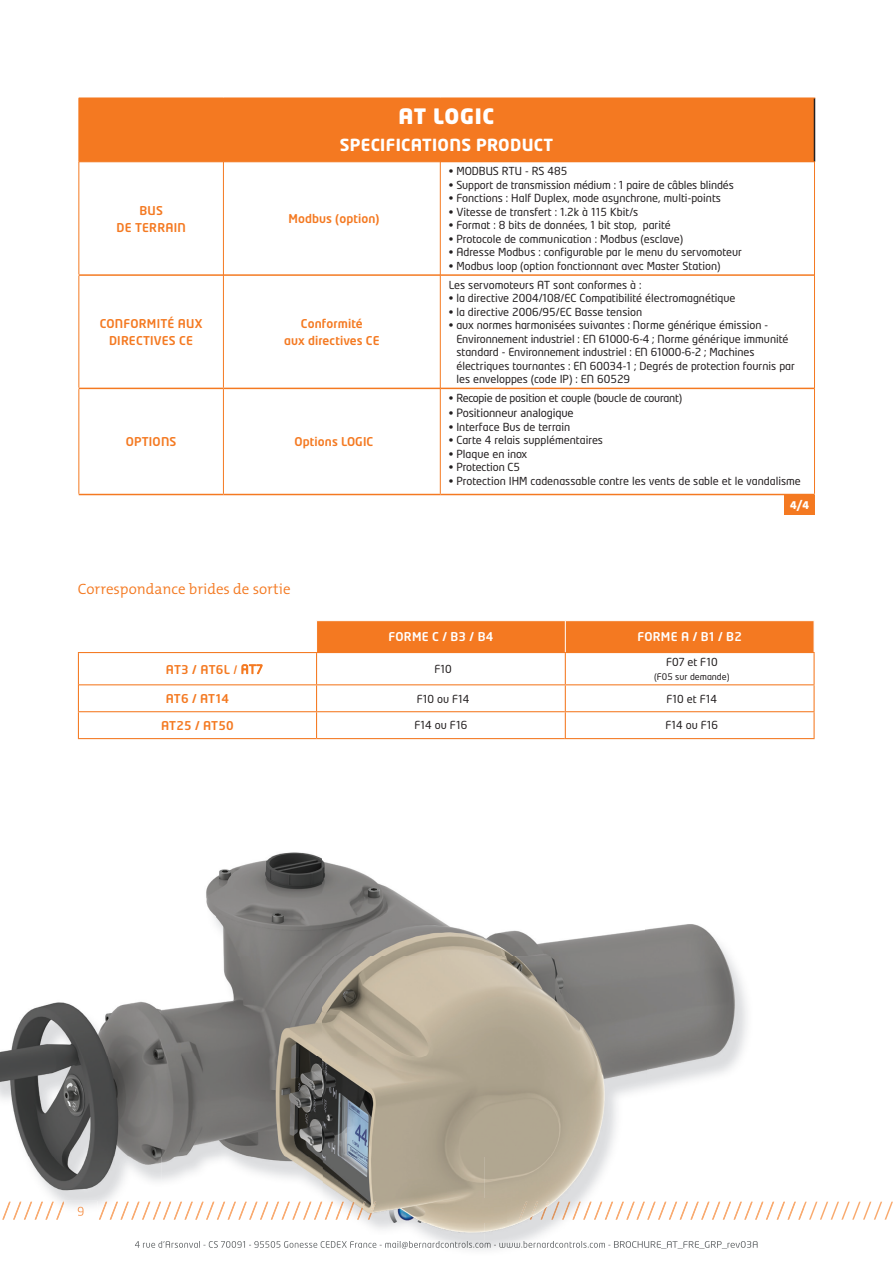
<style>
.page{position:relative;width:893px;height:1263px;background:#fff}
.page>*{position:absolute;margin:0;border:0;box-sizing:border-box;transform-origin:0 0}
.t1{font:900 21px "Neo Tech";letter-spacing:.04em;color:#fff}
.t2{font:700 16.5px "Neo Tech";letter-spacing:.02em;color:#fff}
.t3{font:300 15px "The Mix B4";color:#f47921}
.t4{font:500 12px/16.5px "Neo Tech";letter-spacing:.01em;color:#f47921;text-align:center}
.t5{font:500 12px "Neo Tech";letter-spacing:.02em;color:#fff}
.t6{font:800 12px "The Mix B8";color:#fff}
.t7{font:11.25px "Neo Tech Alt";letter-spacing:-.01em;color:#231f20}
.t8{font:10.95px/13.5px "Neo Tech";color:#231f20}
.t9{font:10.95px "Neo Tech";letter-spacing:-.02em;color:#231f20}
.t10{font:10.95px "Neo Tech Alt";letter-spacing:-.01em;color:#231f20}
.t11{font:9px "Neo Tech";color:#231f20}
.s1{font-family:"Neo Tech";font-size:10.95px}
.s2{font-family:"Neo Tech"}
.s3{font-family:"Arial";font-weight:700}
.s4{font-weight:400}
</style>
<div class="page">
<svg style="left:804px;top:1202px;width:89px;height:17px"></svg>
<div style="left:79px;top:98px;width:735px;height:64px;background:#f47921"></div>
<svg style="left:80px;top:163px;width:360px;height:331px"></svg>
<hr style="left:814px;top:98px;width:1px;height:64px;background:#231f20">
<hr style="left:440px;top:98px;width:375px;height:1px;background:#f47921">
<hr style="left:79px;top:274px;width:144px;height:2px;background:#f47921">
<hr style="left:440px;top:274px;width:374px;height:2px;background:#f47921">
<hr style="left:224px;top:274px;width:216px;height:2px;background:#f47921">
<hr style="left:79px;top:162px;width:144px;height:1px;background:#f47921">
<hr style="left:79px;top:276px;width:1px;height:112px;background:#f47921">
<hr style="left:79px;top:162px;width:1px;height:112px;background:#f47921">
<hr style="left:223px;top:162px;width:217px;height:1px;background:#f47921">
<hr style="left:223px;top:162px;width:1px;height:113px;background:#f47921">
<hr style="left:440px;top:162px;width:375px;height:1px;background:#f47921">
<hr style="left:440px;top:162px;width:1px;height:113px;background:#f47921">
<hr style="left:814px;top:162px;width:1px;height:113px;background:#f47921">
<hr style="left:223px;top:275px;width:1px;height:113px;background:#f47921">
<hr style="left:440px;top:275px;width:1px;height:113px;background:#f47921">
<hr style="left:814px;top:275px;width:1px;height:113px;background:#f47921">
<hr style="left:79px;top:389px;width:1px;height:105px;background:#f47921">
<hr style="left:223px;top:389px;width:1px;height:105px;background:#f47921">
<hr style="left:440px;top:388px;width:1px;height:106px;background:#f47921">
<hr style="left:814px;top:388px;width:1px;height:106px;background:#f47921">
<hr style="left:79px;top:388px;width:144px;height:1px;background:#f47921">
<hr style="left:223px;top:388px;width:217px;height:1px;background:#f47921">
<hr style="left:79px;top:494px;width:144px;height:1px;background:#f47921">
<hr style="left:223px;top:494px;width:217px;height:1px;background:#f47921">
<hr style="left:440px;top:388px;width:374px;height:1px;background:#f47921">
<hr style="left:440px;top:494px;width:375px;height:1px;background:#f47921">
<div style="left:784px;top:495px;width:30px;height:19px;background:#f47921"></div>
<div style="left:317px;top:621px;width:497px;height:31px;background:#f47921"></div>
<hr style="left:565px;top:621px;width:1px;height:31px;background:#fff">
<hr style="left:78px;top:652px;width:238px;height:1px;background:#f47921">
<hr style="left:79px;top:684px;width:237px;height:1px;background:#f47921">
<hr style="left:317px;top:711px;width:248px;height:1px;background:#f47921">
<hr style="left:78px;top:738px;width:239px;height:1px;background:#f47921">
<hr style="left:317px;top:738px;width:248px;height:1px;background:#f47921">
<hr style="left:78px;top:653px;width:1px;height:32px;background:#f47921">
<hr style="left:316px;top:652px;width:249px;height:1px;background:#f47921">
<hr style="left:316px;top:653px;width:1px;height:31px;background:#f47921">
<hr style="left:565px;top:652px;width:250px;height:1px;background:#f47921">
<hr style="left:565px;top:653px;width:1px;height:31px;background:#f47921">
<hr style="left:813px;top:653px;width:2px;height:31px;background:#f47921">
<svg style="left:78px;top:685px;width:1px;height:53px"></svg>
<hr style="left:316px;top:684px;width:249px;height:1px;background:#f47921">
<hr style="left:565px;top:684px;width:250px;height:1px;background:#f47921">
<hr style="left:813px;top:685px;width:2px;height:26px;background:#f47921">
<hr style="left:78px;top:711px;width:239px;height:1px;background:#f47921">
<svg style="left:316px;top:685px;width:1px;height:53px"></svg>
<hr style="left:565px;top:711px;width:250px;height:1px;background:#f47921">
<svg style="left:565px;top:685px;width:1px;height:53px"></svg>
<hr style="left:813px;top:712px;width:2px;height:26px;background:#f47921">
<hr style="left:565px;top:738px;width:250px;height:1px;background:#f47921">
<img style="left:271px;top:852px;width:48px;height:5px">
<img style="left:755px;top:1202px;width:49px;height:17px">
<img style="left:0;top:857px;width:753px;height:393px">
<img style="left:135px;top:1241px;width:476px;height:8px">
<img style="left:614px;top:1241px;width:113px;height:8px">
<svg style="left:727px;top:1241px;width:31px;height:7px"></svg>
<img style="left:519px;top:1202px;width:234px;height:17px">
<img style="left:390px;top:1198px;width:116px;height:24px">
<img style="left:64px;top:1201px;width:34px;height:20px">
<svg style="left:2px;top:1202px;width:374px;height:17px"></svg>
<h1 class="t1" style="left:399px;top:103px;width:97px">AT LOGIC</h1>
<h2 class="t2" style="left:340px;top:134px;width:215px">SPECIFICATIONS PRODUCT</h2>
<p class="t4" style="left:116px;top:202px;width:71px">BUS<br>DE TERRAIN</p>
<p class="t4" style="left:288px;top:210px;width:93px">Modbus (option)</p>
<p class="t4" style="left:100px;top:315px;width:104px">CONFORMITÉ AUX<br>DIRECTIVES CE</p>
<p class="t4" style="left:284px;top:315px;width:97px">Conformité<br>aux directives CE</p>
<p class="t4" style="left:126px;top:433px;width:52px">OPTIONS</p>
<p class="t4" style="left:295px;top:433px;width:80px">Options LOGIC</p>
<p class="t8" style="left:449px;top:165px;width:120px">• MODBUS RTU - RS 485</p>
<p class="t8" style="left:449px;top:178px;width:287px">• Support de transmission médium : 1 paire de câbles blindés</p>
<p class="t8" style="left:449px;top:192px;width:274px">• Fonctions : Half Duplex, mode asynchrone, multi-points</p>
<p class="t8" style="left:449px;top:205px;width:191px">• Vitesse de transfert : 1.2k à 115 Kbit/s</p>
<p class="t8" style="left:449px;top:219px;width:224px">• Format : 8 bits de données, 1 bit stop, parité</p>
<p class="t8" style="left:449px;top:232px;width:236px">• Protocole de communication : Modbus (esclave)</p>
<p class="t8" style="left:449px;top:246px;width:295px">• Adresse Modbus : configurable par le menu du servomoteur</p>
<p class="t8" style="left:449px;top:259px;width:273px">• Modbus loop (option fonctionnant avec Master Station)</p>
<p class="t8" style="left:449px;top:278px;width:194px">Les servomoteurs AT sont conformes à :</p>
<p class="t8" style="left:449px;top:291px;width:288px">• la directive 2004/108/EC Compatibilité électromagnétique</p>
<p class="t8" style="left:449px;top:305px;width:195px">• la directive 2006/95/EC Basse tension</p>
<p class="t8" style="left:456px;top:318px;width:340px;text-indent:-8px">• aux normes harmonisées suivantes : Norme générique émission - Environnement industriel : EN 61000-6-4 ; Norme générique immunité standard - Environnement industriel : EN 61000-6-2 ; Machines électriques tournantes : EN 60034-1 ; Degrés de protection fournis par les enveloppes (code IP) : EN 60529</p>
<p class="t9" style="left:449px;top:391px;width:235px">• Recopie de position et couple (boucle de courant)</p>
<p class="t7" style="left:449px;top:406px;width:126px"><span class="s1">•</span> Positionneur analogique</p>
<p class="t8" style="left:449px;top:420px;width:123px">• Interface Bus de terrain</p>
<p class="t8" style="left:449px;top:433px;width:156px">• Carte 4 relais supplémentaires</p>
<p class="t8" style="left:449px;top:447px;width:80px">• Plaque en inox</p>
<p class="t10" style="left:449px;top:460px;width:73px"><span class="s2">•</span> Protection C5</p>
<p class="t8" style="left:449px;top:474px;width:354px">• Protection IHM cadenassable contre les vents de sable et le vandalisme</p>
<p class="t6" style="left:790px;top:498px;width:21px">4/4</p>
<h3 class="t3" style="left:78px;top:581px;width:214px">Correspondance brides de sortie</h3>
<p class="t5" style="left:389px;top:629px;width:106px">FORME C / B3 / B4</p>
<p class="t5" style="left:637px;top:629px;width:106px">FORME A / B1 / B2</p>
<p class="t4" style="left:166px;top:661px;width:98px">AT3 / AT6L <span class="s3">/</span> <span class="s4">AT7</span></p>
<p class="t8" style="left:434px;top:662px;width:19px">F10</p>
<p class="t8" style="left:666px;top:655px;width:53px">F07 et F10</p>
<p class="t11" style="left:654px;top:671px;width:77px">(F05 sur demande)</p>
<p class="t4" style="left:166px;top:690px;width:65px">AT6 / AT14</p>
<p class="t8" style="left:417px;top:692px;width:54px">F10 ou F14</p>
<p class="t8" style="left:666px;top:692px;width:52px">F10 et F14</p>
<p class="t4" style="left:161px;top:717px;width:74px">AT25 / AT50</p>
<p class="t8" style="left:415px;top:718px;width:54px">F14 ou F16</p>
<p class="t8" style="left:665px;top:718px;width:54px">F14 ou F16</p>
</div>
